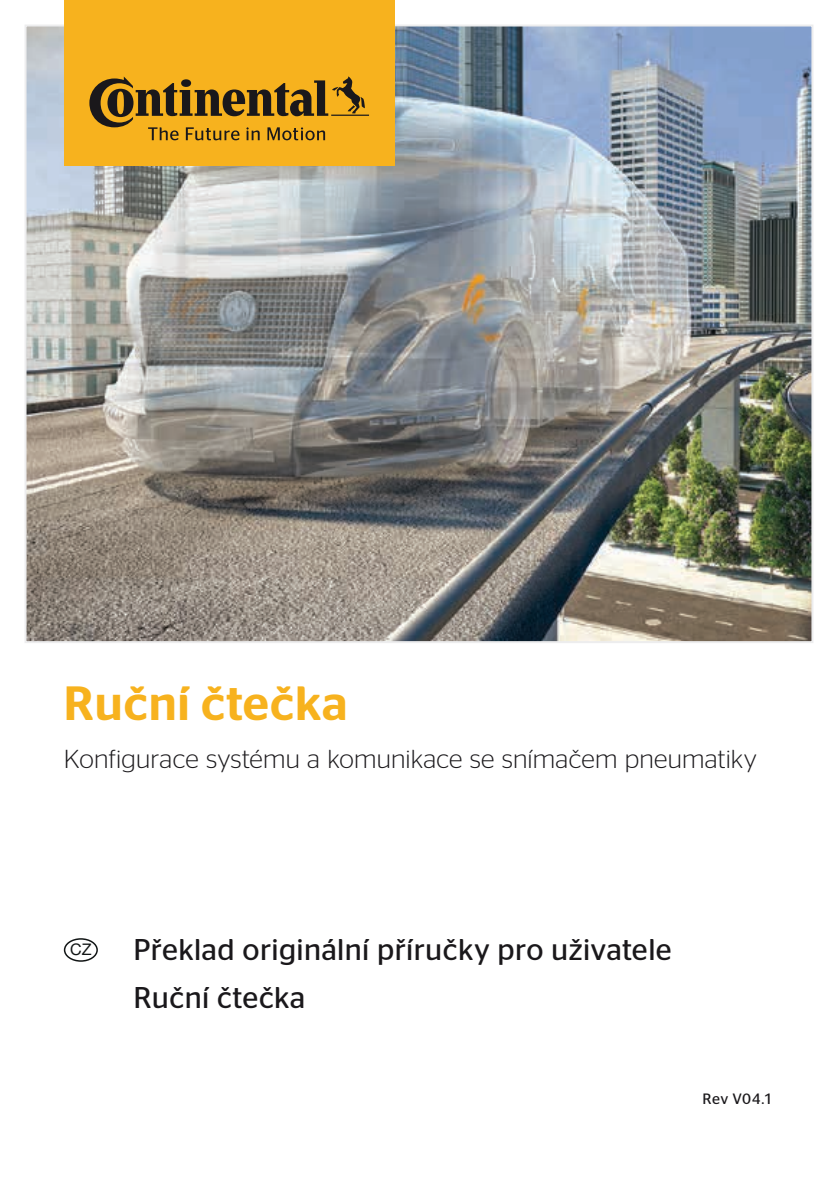
<style>
.page{position:relative;width:840px;height:1191px;background:#fff}
.page>*{position:absolute;margin:0;border:0;box-sizing:border-box;transform-origin:0 0}
.t1{font:500 48px "Continental Stag Sans";letter-spacing:.015em;color:#f7b21e}
.t2{font:30px/48px "Continental Stag Sans";letter-spacing:.01em;color:#1a181b}
.t3{font:300 26px "Continental Stag Sans";letter-spacing:.01em;color:#1a181b}
.t4{font:16px "Helvetica Neue";color:#111515}
.t5{font:15px "Continental Stag Sans";letter-spacing:.03em;color:#1a181b}
</style>
<div class="page">
<img style="left:28px;top:28px;width:782px;height:612px">
<div style="left:64px;top:938px;width:34px;height:23px;border:2px solid #111515;border-radius:50%"></div>
<div style="left:64px;top:0;width:330px;height:166px;background:#f7b21e"></div>
<svg style="left:89px;top:77px;width:280px;height:63px"></svg>
<h1 class="t1" style="left:64px;top:676px;width:285px">Ruční čtečka</h1>
<p class="t3" style="left:64px;top:745px;width:694px">Konfigurace systému a komunikace se snímačem pneumatiky</p>
<p class="t4" style="left:70px;top:940px;width:23px">CZ</p>
<p class="t2" style="left:133px;top:925px;width:539px">Překlad originální příručky pro uživatele<br>Ruční čtečka</p>
<p class="t5" style="left:702px;top:1090px;width:72px">Rev V04.1</p>
</div>
